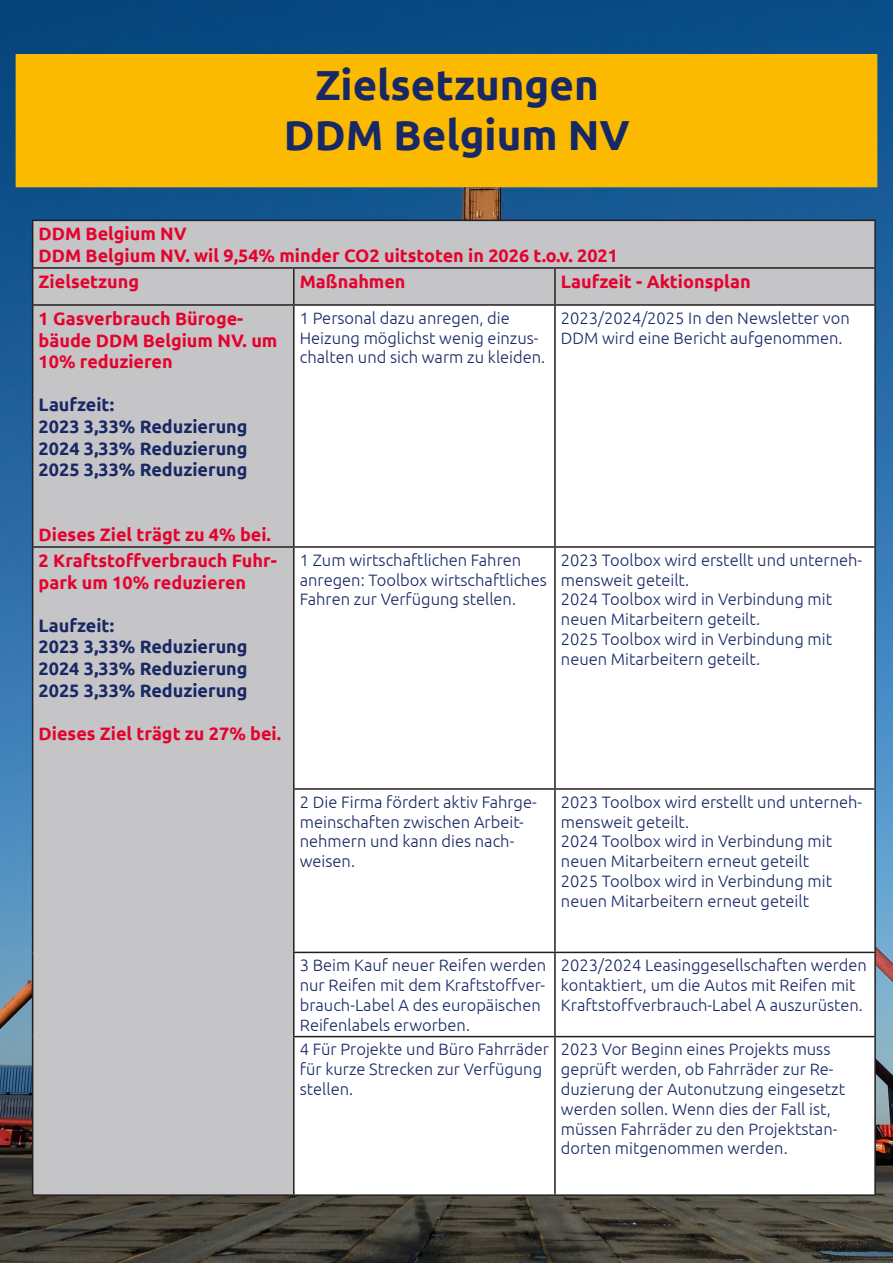
<style>
.page{position:relative;width:893px;height:1263px;background:#fff}
.page>*{position:absolute;margin:0;border:0;box-sizing:border-box;transform-origin:0 0}
.t1{font:700 42px/50.4px "Ubuntu";color:#182865;text-align:center}
.t2{font:700 18px/21.6px "Ubuntu";color:#e4032e}
.t3{font:700 18px/21.6px "Ubuntu";color:#182865}
.t4{font:300 16.5px/19.8px "Ubuntu";color:#182865}
</style>
<div class="page">
<img style="left:0;top:0;width:893px;height:1263px">
<div style="left:16px;top:54px;width:861px;height:133px;background:#fbba00"></div>
<div style="left:33px;top:221px;width:841px;height:973px;background:#c5c5c7"></div>
<svg style="left:295px;top:306px;width:579px;height:888px"></svg>
<hr style="left:32px;top:220px;width:262px;height:1px;background:#231f20">
<hr style="left:32px;top:221px;width:1px;height:46px;background:#231f20">
<hr style="left:294px;top:220px;width:261px;height:1px;background:#231f20">
<hr style="left:555px;top:220px;width:321px;height:1px;background:#231f20">
<hr style="left:874px;top:221px;width:2px;height:46px;background:#231f20">
<hr style="left:32px;top:267px;width:262px;height:2px;background:#231f20">
<hr style="left:32px;top:269px;width:1px;height:35px;background:#231f20">
<hr style="left:294px;top:267px;width:261px;height:2px;background:#231f20">
<hr style="left:293px;top:269px;width:2px;height:35px;background:#231f20">
<hr style="left:555px;top:267px;width:321px;height:2px;background:#231f20">
<hr style="left:554px;top:269px;width:2px;height:35px;background:#231f20">
<hr style="left:874px;top:269px;width:2px;height:35px;background:#231f20">
<hr style="left:32px;top:304px;width:262px;height:2px;background:#231f20">
<hr style="left:32px;top:306px;width:1px;height:240px;background:#231f20">
<hr style="left:294px;top:304px;width:261px;height:2px;background:#231f20">
<hr style="left:293px;top:306px;width:2px;height:240px;background:#231f20">
<hr style="left:555px;top:304px;width:321px;height:2px;background:#231f20">
<hr style="left:554px;top:306px;width:2px;height:240px;background:#231f20">
<hr style="left:874px;top:306px;width:2px;height:240px;background:#231f20">
<hr style="left:32px;top:546px;width:262px;height:2px;background:#231f20">
<hr style="left:32px;top:548px;width:1px;height:241px;background:#231f20">
<hr style="left:294px;top:546px;width:261px;height:2px;background:#231f20">
<hr style="left:293px;top:548px;width:2px;height:240px;background:#231f20">
<hr style="left:555px;top:546px;width:321px;height:2px;background:#231f20">
<hr style="left:554px;top:548px;width:2px;height:240px;background:#231f20">
<hr style="left:874px;top:548px;width:2px;height:240px;background:#231f20">
<hr style="left:32px;top:789px;width:1px;height:163px;background:#231f20">
<hr style="left:293px;top:788px;width:262px;height:2px;background:#231f20">
<hr style="left:293px;top:790px;width:2px;height:162px;background:#231f20">
<hr style="left:555px;top:788px;width:321px;height:2px;background:#231f20">
<hr style="left:554px;top:790px;width:2px;height:162px;background:#231f20">
<hr style="left:874px;top:790px;width:2px;height:162px;background:#231f20">
<hr style="left:32px;top:952px;width:1px;height:84px;background:#231f20">
<hr style="left:293px;top:952px;width:262px;height:1px;background:#231f20">
<hr style="left:293px;top:953px;width:2px;height:83px;background:#231f20">
<hr style="left:555px;top:952px;width:321px;height:1px;background:#231f20">
<hr style="left:554px;top:953px;width:2px;height:83px;background:#231f20">
<hr style="left:874px;top:953px;width:2px;height:83px;background:#231f20">
<hr style="left:32px;top:1036px;width:1px;height:158px;background:#231f20">
<hr style="left:293px;top:1036px;width:262px;height:1px;background:#231f20">
<hr style="left:293px;top:1037px;width:2px;height:157px;background:#231f20">
<hr style="left:555px;top:1036px;width:321px;height:1px;background:#231f20">
<hr style="left:554px;top:1037px;width:2px;height:157px;background:#231f20">
<hr style="left:874px;top:1037px;width:2px;height:157px;background:#231f20">
<hr style="left:32px;top:1194px;width:262px;height:2px;background:#231f20">
<hr style="left:294px;top:1194px;width:261px;height:2px;background:#231f20">
<hr style="left:555px;top:1194px;width:321px;height:2px;background:#231f20">
<h1 class="t1" style="left:284px;top:59px;width:347px">Zielsetzungen<br>DDM Belgium NV</h1>
<p class="t2" style="left:39px;top:223px;width:581px">DDM Belgium NV<br>DDM Belgium NV. wil 9,54% minder CO2 uitstoten in 2026 t.o.v. 2021</p>
<p class="t2" style="left:39px;top:270px;width:102px">Zielsetzung</p>
<p class="t2" style="left:300px;top:270px;width:107px">Maßnahmen</p>
<p class="t2" style="left:561px;top:270px;width:191px">Laufzeit - Aktionsplan</p>
<p class="t2" style="left:39px;top:307px;width:240px">1 Gasverbrauch Büroge&shy;bäude DDM Belgium NV. um<br>10% reduzieren</p>
<p class="t3" style="left:39px;top:394px;width:210px">Laufzeit:<br>2023 3,33% Reduzierung<br>2024 3,33% Reduzierung<br>2025 3,33% Reduzierung</p>
<p class="t4" style="left:300px;top:308px;width:247px">1 Personal dazu anregen, die<br>Heizung möglichst wenig einzus&shy;chalten und sich warm zu kleiden.</p>
<p class="t4" style="left:561px;top:308px;width:290px">2023/2024/2025 In den Newsletter von<br>DDM wird eine Bericht aufgenommen.</p>
<p class="t2" style="left:39px;top:523px;width:234px">Dieses Ziel trägt zu 4% bei.</p>
<p class="t2" style="left:39px;top:549px;width:240px">2 Kraftstoffverbrauch Fuhr&shy;park um 10% reduzieren</p>
<p class="t3" style="left:39px;top:614px;width:210px">Laufzeit:<br>2023 3,33% Reduzierung<br>2024 3,33% Reduzierung<br>2025 3,33% Reduzierung</p>
<p class="t2" style="left:39px;top:722px;width:244px">Dieses Ziel trägt zu 27% bei.</p>
<p class="t4" style="left:300px;top:550px;width:248px">1 Zum wirtschaftlichen Fahren anregen: Toolbox wirtschaftliches<br>Fahren zur Verfügung stellen.</p>
<p class="t4" style="left:561px;top:550px;width:303px">2023 Toolbox wird erstellt und unterneh&shy;mensweit geteilt.<br>2024 Toolbox wird in Verbindung mit neuen Mitarbeitern geteilt.<br>2025 Toolbox wird in Verbindung mit neuen Mitarbeitern geteilt.</p>
<p class="t4" style="left:300px;top:792px;width:238px">2 Die Firma fördert aktiv Fahrge&shy;meinschaften zwischen Arbeit&shy;nehmern und kann dies nach&shy;weisen.</p>
<p class="t4" style="left:561px;top:792px;width:303px">2023 Toolbox wird erstellt und unterneh&shy;mensweit geteilt.<br>2024 Toolbox wird in Verbindung mit neuen Mitarbeitern erneut geteilt<br>2025 Toolbox wird in Verbindung mit neuen Mitarbeitern erneut geteilt</p>
<p class="t4" style="left:300px;top:955px;width:248px">3 Beim Kauf neuer Reifen werden nur Reifen mit dem Kraftstoffver&shy;brauch-Label A des europäischen<br>Reifenlabels erworben.</p>
<p class="t4" style="left:561px;top:955px;width:307px">2023/2024 Leasinggesellschaften werden kontaktiert, um die Autos mit Reifen mit<br>Kraftstoffverbrauch-Label A auszurüsten.</p>
<p class="t4" style="left:300px;top:1039px;width:251px">4 Für Projekte und Büro Fahrräder für kurze Strecken zur Verfügung stellen.</p>
<p class="t4" style="left:561px;top:1039px;width:286px">2023 Vor Beginn eines Projekts muss geprüft werden, ob Fahrräder zur Re&shy;duzierung der Autonutzung eingesetzt werden sollen. Wenn dies der Fall ist, müssen Fahrräder zu den Projektstan&shy;dorten mitgenommen werden.</p>
</div>
